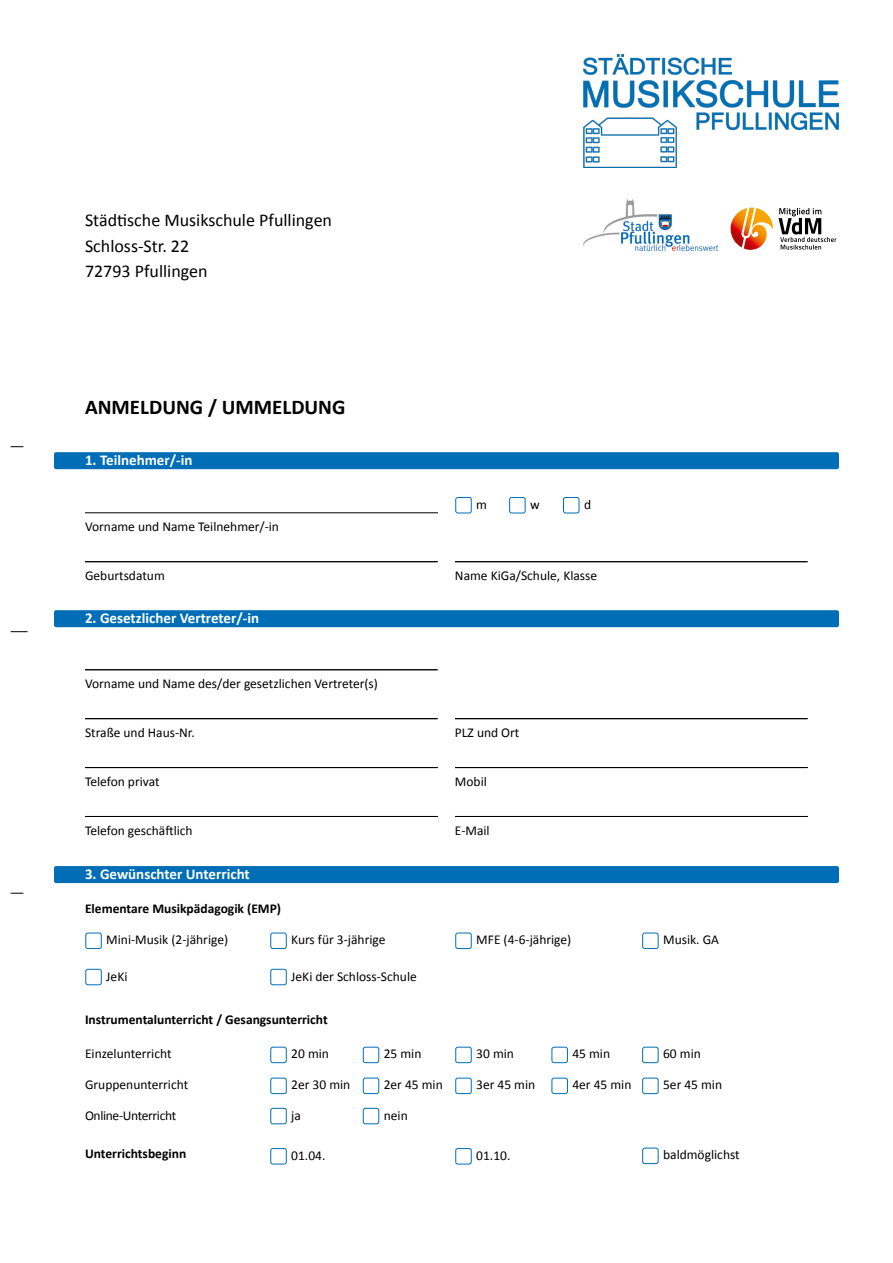
<style>
.page{position:relative;width:893px;height:1263px;background:#fff}
.page>*{position:absolute;margin:0;border:0;box-sizing:border-box;transform-origin:0 0}
.t1{font:700 21px "Calibri";color:#000}
.t2{font:18px/25.5px "Calibri";color:#000}
.t3{font:700 15px "Calibri";color:#fff}
.t4{font:13.5px "Calibri";color:#000}
.t5{font:700 13.5px "Calibri";color:#000}
.t6{font:13.5px "Calibri";letter-spacing:-.025em;color:#000}
</style>
<div class="page">
<div style="left:54px;top:452px;width:785px;height:17px;background:#006eb7;border-radius:2px"></div>
<div style="left:54px;top:610px;width:785px;height:17px;background:#006eb7;border-radius:2px"></div>
<div style="left:54px;top:866px;width:785px;height:17px;background:#006eb7;border-radius:2px"></div>
<img style="left:583px;top:54px;width:256px;height:114px">
<svg style="left:11px;top:446px;width:12px;height:1px"></svg>
<svg style="left:11px;top:631px;width:17px;height:1px"></svg>
<svg style="left:11px;top:893px;width:12px;height:1px"></svg>
<img style="left:583px;top:199px;width:136px;height:53px">
<img style="left:731px;top:208px;width:42px;height:42px">
<svg style="left:778px;top:208px;width:58px;height:42px"></svg>
<div style="left:85px;top:933px;width:17px;height:16px;border:1px solid #006eb7;border-radius:2px"></div>
<div style="left:85px;top:969px;width:17px;height:16px;border:1px solid #006eb7;border-radius:2px"></div>
<div style="left:270px;top:933px;width:17px;height:16px;border:1px solid #006eb7;border-radius:2px"></div>
<div style="left:270px;top:969px;width:17px;height:16px;border:1px solid #006eb7;border-radius:2px"></div>
<div style="left:455px;top:933px;width:17px;height:16px;border:1px solid #006eb7;border-radius:2px"></div>
<div style="left:642px;top:933px;width:16px;height:16px;border:1px solid #006eb7;border-radius:2px"></div>
<div style="left:455px;top:497px;width:17px;height:16px;border:1px solid #006eb7;border-radius:2px"></div>
<div style="left:509px;top:497px;width:16px;height:16px;border:1px solid #006eb7;border-radius:2px"></div>
<div style="left:563px;top:497px;width:16px;height:16px;border:1px solid #006eb7;border-radius:2px"></div>
<div style="left:270px;top:1047px;width:17px;height:16px;border:1px solid #006eb7;border-radius:2px"></div>
<div style="left:363px;top:1047px;width:16px;height:16px;border:1px solid #006eb7;border-radius:2px"></div>
<div style="left:455px;top:1047px;width:17px;height:16px;border:1px solid #006eb7;border-radius:2px"></div>
<div style="left:552px;top:1047px;width:16px;height:16px;border:1px solid #006eb7;border-radius:2px"></div>
<div style="left:270px;top:1108px;width:17px;height:16px;border:1px solid #006eb7;border-radius:2px"></div>
<div style="left:642px;top:1047px;width:16px;height:16px;border:1px solid #006eb7;border-radius:2px"></div>
<div style="left:363px;top:1108px;width:16px;height:16px;border:1px solid #006eb7;border-radius:2px"></div>
<div style="left:270px;top:1078px;width:17px;height:16px;border:1px solid #006eb7;border-radius:2px"></div>
<div style="left:363px;top:1078px;width:16px;height:16px;border:1px solid #006eb7;border-radius:2px"></div>
<div style="left:455px;top:1078px;width:17px;height:16px;border:1px solid #006eb7;border-radius:2px"></div>
<div style="left:552px;top:1078px;width:16px;height:16px;border:1px solid #006eb7;border-radius:2px"></div>
<div style="left:642px;top:1078px;width:16px;height:16px;border:1px solid #006eb7;border-radius:2px"></div>
<div style="left:270px;top:1148px;width:17px;height:16px;border:1px solid #006eb7;border-radius:2px"></div>
<div style="left:455px;top:1148px;width:17px;height:16px;border:1px solid #006eb7;border-radius:2px"></div>
<div style="left:642px;top:1148px;width:16px;height:16px;border:1px solid #006eb7;border-radius:2px"></div>
<hr style="left:85px;top:669px;width:353px;height:1px;background:#000">
<hr style="left:85px;top:718px;width:353px;height:1px;background:#000">
<hr style="left:85px;top:767px;width:353px;height:1px;background:#000">
<hr style="left:85px;top:816px;width:353px;height:1px;background:#000">
<hr style="left:455px;top:718px;width:353px;height:1px;background:#000">
<hr style="left:455px;top:767px;width:353px;height:1px;background:#000">
<hr style="left:455px;top:816px;width:353px;height:1px;background:#000">
<hr style="left:85px;top:512px;width:353px;height:1px;background:#000">
<hr style="left:85px;top:561px;width:353px;height:1px;background:#000">
<hr style="left:455px;top:561px;width:353px;height:1px;background:#000">
<h2 class="t2" style="left:85px;top:207px;width:249px">Städtische Musikschule Pfullingen<br>Schloss-Str. 22<br>72793 Pfullingen</h2>
<h1 class="t1" style="left:85px;top:394px;width:262px">ANMELDUNG / UMMELDUNG</h1>
<p class="t3" style="left:85px;top:451px;width:109px">1. Teilnehmer/-in</p>
<p class="t4" style="left:85px;top:518px;width:196px">Vorname und Name Teilnehmer/-in</p>
<p class="t4" style="left:85px;top:567px;width:81px">Geburtsdatum</p>
<p class="t3" style="left:85px;top:609px;width:176px">2. Gesetzlicher Vertreter/-in</p>
<p class="t4" style="left:85px;top:675px;width:294px">Vorname und Name des/der gesetzlichen Vertreter(s)</p>
<p class="t4" style="left:85px;top:724px;width:111px">Straße und Haus-Nr.</p>
<p class="t4" style="left:85px;top:773px;width:76px">Telefon privat</p>
<p class="t4" style="left:85px;top:822px;width:109px">Telefon geschäftlich</p>
<p class="t3" style="left:85px;top:864px;width:166px">3. Gewünschter Unterricht</p>
<p class="t5" style="left:85px;top:900px;width:198px">Elementare Musikpädagogik (EMP)</p>
<p class="t4" style="left:106px;top:931px;width:123px">Mini-Musik (2-jährige)</p>
<p class="t4" style="left:106px;top:967px;width:23px">JeKi</p>
<p class="t4" style="left:291px;top:931px;width:96px">Kurs für 3-jährige</p>
<p class="t4" style="left:291px;top:967px;width:127px">JeKi der Schloss-Schule</p>
<p class="t4" style="left:476px;top:496px;width:12px">m</p>
<p class="t4" style="left:530px;top:496px;width:11px">w</p>
<p class="t4" style="left:584px;top:496px;width:9px">d</p>
<p class="t4" style="left:455px;top:567px;width:144px">Name KiGa/Schule, Klasse</p>
<p class="t4" style="left:455px;top:724px;width:66px">PLZ und Ort</p>
<p class="t4" style="left:455px;top:773px;width:33px">Mobil</p>
<p class="t4" style="left:455px;top:822px;width:36px">E-Mail</p>
<p class="t4" style="left:476px;top:931px;width:97px">MFE (4-6-jährige)</p>
<p class="t4" style="left:663px;top:931px;width:57px">Musik. GA</p>
<p class="t5" style="left:85px;top:1010px;width:244px">Instrumentalunterricht / Gesangsunterricht</p>
<p class="t4" style="left:85px;top:1045px;width:88px">Einzelunterricht</p>
<p class="t4" style="left:291px;top:1045px;width:39px">20 min</p>
<p class="t4" style="left:384px;top:1045px;width:39px">25 min</p>
<p class="t4" style="left:476px;top:1045px;width:39px">30 min</p>
<p class="t4" style="left:572px;top:1045px;width:39px">45 min</p>
<p class="t4" style="left:663px;top:1045px;width:39px">60 min</p>
<p class="t4" style="left:85px;top:1076px;width:105px">Gruppenunterricht</p>
<p class="t6" style="left:85px;top:1106px;width:93px">Online-Unterricht</p>
<p class="t4" style="left:291px;top:1076px;width:61px">2er 30 min</p>
<p class="t4" style="left:384px;top:1076px;width:61px">2er 45 min</p>
<p class="t4" style="left:476px;top:1076px;width:61px">3er 45 min</p>
<p class="t4" style="left:572px;top:1076px;width:61px">4er 45 min</p>
<p class="t4" style="left:663px;top:1076px;width:61px">5er 45 min</p>
<p class="t4" style="left:291px;top:1106px;width:11px">ja</p>
<p class="t4" style="left:384px;top:1106px;width:25px">nein</p>
<p class="t5" style="left:85px;top:1145px;width:103px">Unterrichtsbeginn</p>
<p class="t4" style="left:291px;top:1147px;width:36px">01.04.</p>
<p class="t4" style="left:476px;top:1147px;width:36px">01.10.</p>
<p class="t4" style="left:663px;top:1146px;width:78px">baldmöglichst</p>
</div>
